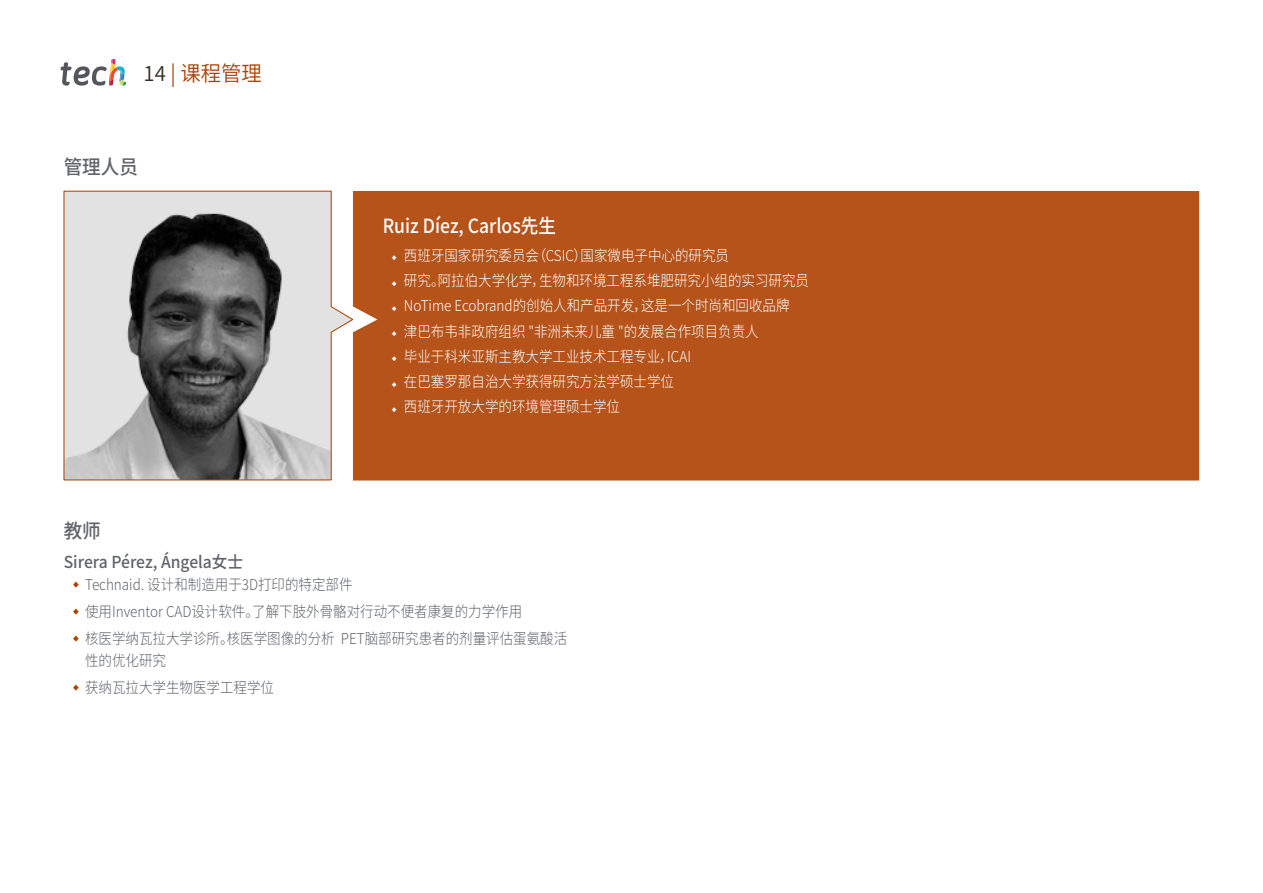
<style>
.page{position:relative;width:1263px;height:893px;background:#fff}
.page>*{position:absolute;margin:0;border:0;box-sizing:border-box;transform-origin:0 0}
.t1{font:21px "Source Han Sans CN";color:#ae4000}
.t2{font:500 19.5px "Source Han Sans CN";color:#fff;scale:.9 1}
.t3{font:500 19.5px "Source Han Sans CN";color:#61646a;scale:.95 1}
.t4{font:500 16.5px "Source Han Sans CN";color:#61646a;scale:.95 1}
.t5{font:300 15px/25.2px "Source Han Sans CN";color:#fff;scale:.9 1}
.t6{font:300 15px/26.7px "Source Han Sans CN";color:#61646a;scale:.9 1}
.s1{color:#312e20}
</style>
<div class="page">
<svg style="left:61px;top:59px;width:65px;height:27px"></svg>
<div style="left:353px;top:191px;width:846px;height:289px;background:#b6531a"></div>
<svg style="left:64px;top:191px;width:289px;height:289px;background:#a5a4a3"></svg>
<svg style="left:392px;top:255px;width:5px;height:5px"></svg>
<svg style="left:392px;top:281px;width:5px;height:5px"></svg>
<svg style="left:392px;top:306px;width:5px;height:5px"></svg>
<svg style="left:392px;top:331px;width:5px;height:5px"></svg>
<svg style="left:392px;top:356px;width:5px;height:5px"></svg>
<svg style="left:392px;top:382px;width:5px;height:5px"></svg>
<svg style="left:392px;top:407px;width:5px;height:5px"></svg>
<h1 class="t1" style="left:144px;top:61px;width:120px"><span class="s1">14</span> | 课程管理</h1>
<h2 class="t3" style="left:64px;top:156px;width:80px">管理人员</h2>
<h2 class="t2" style="left:383px;top:215px;width:194px">Ruiz Díez, Carlos先生</h2>
<p class="t5" style="left:404px;top:243px;width:451px">西班牙国家研究委员会（CSIC）国家微电子中心的研究员<br>研究。阿拉伯大学化学，生物和环境工程系堆肥研究小组的实习研究员<br>NoTime Ecobrand的创始人和产品开发，这是一个时尚和回收品牌<br>津巴布韦非政府组织 "非洲未来儿童 "的发展合作项目负责人<br>毕业于科米亚斯主教大学工业技术工程专业，ICAI<br>在巴塞罗那自治大学获得研究方法学硕士学位<br>西班牙开放大学的环境管理硕士学位</p>
<h2 class="t3" style="left:64px;top:520px;width:41px">教师</h2>
<p class="t4" style="left:64px;top:553px;width:190px">Sirera Pérez, Ángela女士</p>
<p class="t6" style="left:85px;top:572px;width:537px">Technaid. 设计和制造用于3D打印的特定部件<br>使用Inventor CAD设计软件。了解下肢外骨骼对行动不便者康复的力学作用<br>核医学纳瓦拉大学诊所。核医学图像的分析 PET脑部研究患者的剂量评估蛋氨酸活</p>
<p class="t6" style="left:85px;top:648px;width:212px">性的优化研究<br>获纳瓦拉大学生物医学工程学位</p>
</div>
